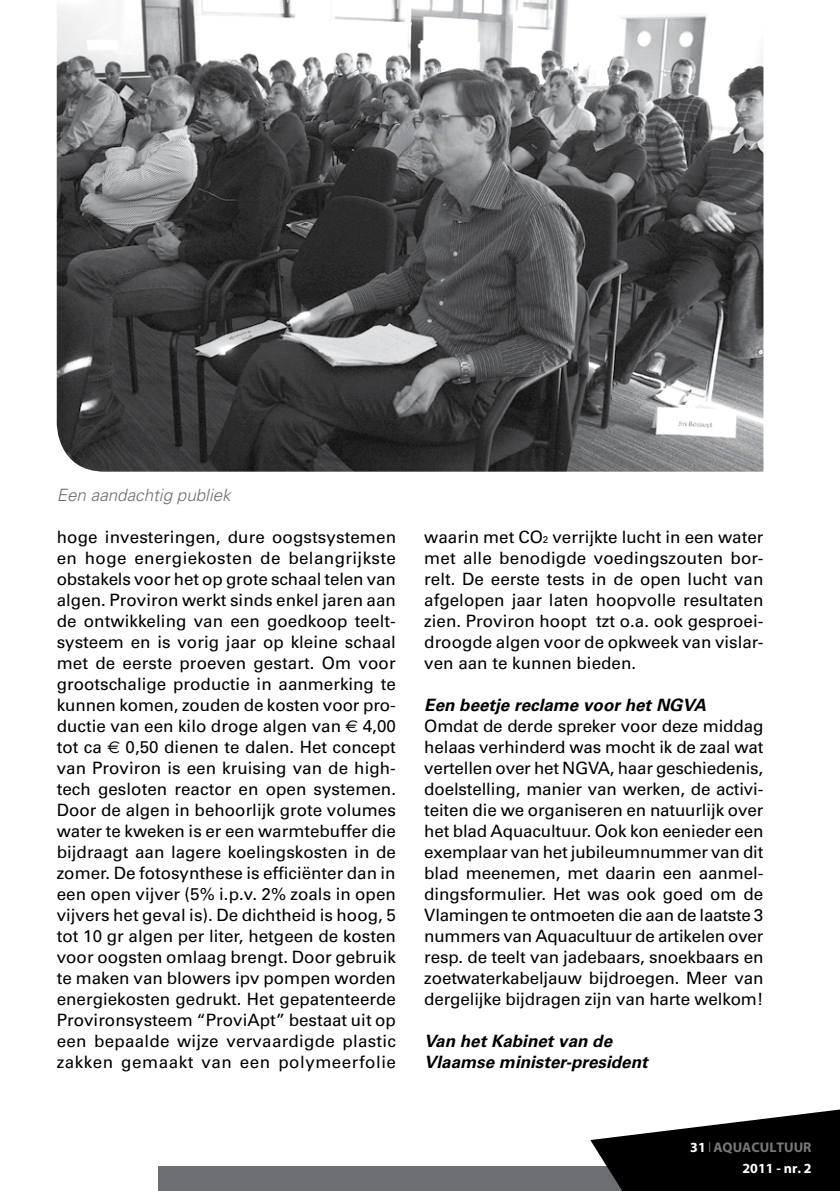
<style>
.page{position:relative;width:840px;height:1191px;background:#fff}
.page>*{position:absolute;margin:0;border:0;box-sizing:border-box;transform-origin:0 0}
.t1{font:17px/21px "Univers";color:#000;text-align:justify}
.t2{font:italic 700 17px/21px "Univers";color:#000}
.t3{font:italic 300 17px "Univers";color:#6d6e71}
.t4{font:700 14px/21px "Myriad";color:#fff;text-align:right}
.s1{font-family:"Euro Sans"}
.s2{font-size:9.8px}
.s3{color:#77787b}
</style>
<div class="page">
<div style="left:159px;top:1166px;width:680px;height:25px;background:#6d6e71"></div>
<svg style="left:590px;top:1109px;width:249px;height:82px"></svg>
<div style="left:684px;top:1135px;width:143px;height:54px;background:#000"></div>
<img style="left:57px;top:0;width:706px;height:471px">
<p class="t3" style="left:57px;top:484px;width:175px">Een aandachtig publiek</p>
<p class="t1" style="left:57px;top:526px;width:340px">hoge investeringen, dure oogstsystemen en hoge energiekosten de belangrijkste obstakels voor het op grote schaal telen van algen. Proviron werkt sinds enkel jaren aan de ontwikkeling van een goedkoop teelt&shy;systeem en is vorig jaar op kleine schaal met de eerste proeven gestart. Om voor grootschalige productie in aanmerking te kunnen komen, zouden de kosten voor pro&shy;ductie van een kilo droge algen van <span class="s1">€</span> 4,00 tot ca <span class="s1">€</span> 0,50 dienen te dalen. Het concept van Proviron is een kruising van de high&shy;tech gesloten reactor en open systemen.<br>Door de algen in behoorlijk grote volumes water te kweken is er een warmtebuffer die bijdraagt aan lagere koelingskosten in de zomer. De fotosynthese is efficiënter dan in een open vijver (5% i.p.v. 2% zoals in open vijvers het geval is). De dichtheid is hoog, 5 tot 10 gr algen per liter, hetgeen de kosten voor oogsten omlaag brengt. Door gebruik te maken van blowers ipv pompen worden energiekosten gedrukt. Het gepatenteerde Provironsysteem “ProviApt” bestaat uit op een bepaalde wijze vervaardigde plastic zakken gemaakt van een polymeerfolie</p>
<p class="t1" style="left:424px;top:526px;width:340px">waarin met CO<span class="s2">2</span> verrijkte lucht in een water met alle benodigde voedingszouten bor&shy;relt. De eerste tests in de open lucht van afgelopen jaar laten hoopvolle resultaten zien. Proviron hoopt tzt o.a. ook gesproei&shy;droogde algen voor de opkweek van vislar&shy;ven aan te kunnen bieden.</p>
<p class="t2" style="left:424px;top:694px;width:283px">Een beetje reclame voor het NGVA</p>
<p class="t1" style="left:424px;top:715px;width:340px">Omdat de derde spreker voor deze middag helaas verhinderd was mocht ik de zaal wat vertellen over het NGVA, haar geschiedenis, doelstelling, manier van werken, de activi&shy;teiten die we organiseren en natuurlijk over het blad Aquacultuur. Ook kon eenieder een exemplaar van het jubileumnummer van dit blad meenemen, met daarin een aanmel&shy;dingsformulier. Het was ook goed om de Vlamingen te ontmoeten die aan de laatste 3 nummers van Aquacultuur de artikelen over resp. de teelt van jadebaars, snoekbaars en zoetwaterkabeljauw bijdroegen. Meer van dergelijke bijdragen zijn van harte welkom!</p>
<p class="t2" style="left:424px;top:1030px;width:225px">Van het Kabinet van de<br>Vlaamse minister-president</p>
<p class="t4" style="left:690px;top:1137px;width:123px">31 <span class="s3">❘ AQUACULTUUR<br></span>2011 - NR. 2</p>
</div>
